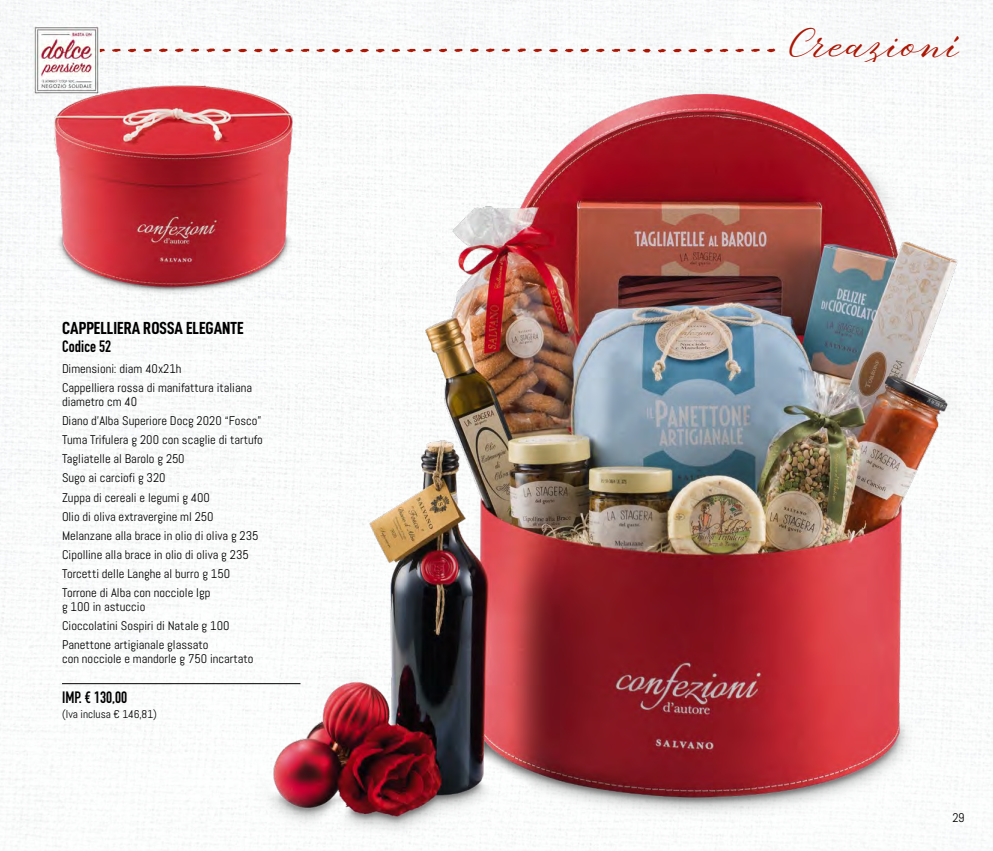
<style>
.page{position:relative;width:993px;height:851px;background:#fff}
.page>*{position:absolute;margin:0;border:0;box-sizing:border-box;transform-origin:0 0}
.t1{font:27.25px "Combinado Sc";color:#ab1705}
.t2{font:17.5px "D DIN Condensed Bold";color:#000}
.t3{font:16.25px "DIN Engschrift Std";color:#000}
.t4{font:12.5px/19px "Abel";color:#000}
.t5{font:11.25px "Abel";color:#000}
</style>
<div class="page">
<img style="left:0;top:0;width:992px;height:850px">
<img style="left:105px;top:48px;width:675px;height:8px">
<img style="left:252px;top:71px;width:718px;height:763px">
<img style="left:42px;top:76px;width:262px;height:224px">
<hr style="left:62px;top:683px;width:238px;height:1px;background:#000">
<img style="left:28px;top:20px;width:77px;height:78px">
<h2 class="t2" style="left:62px;top:318px;width:183px">CAPPELLIERA ROSSA ELEGANTE</h2>
<h3 class="t3" style="left:62px;top:337px;width:51px">Codice 52</h3>
<p class="t4" style="left:62px;top:359px;width:191px">Dimensioni: diam 40x21h<br>Cappelliera rossa di manifattura italiana</p>
<p class="t4" style="left:62px;top:392px;width:202px">diametro cm 40<br>Diano d’Alba Superiore Docg 2020 “Fosco”<br>Tuma Trifulera g 200 con scaglie di tartufo<br>Tagliatelle al Barolo g 250<br>Sugo ai carciofi g 320<br>Zuppa di cereali e legumi g 400<br>Olio di oliva extravergine ml 250<br>Melanzane alla brace in olio di oliva g 235<br>Cipolline alla brace in olio di oliva g 235<br>Torcetti delle Langhe al burro g 150<br>Torrone di Alba con nocciole Igp</p>
<p class="t4" style="left:62px;top:596px;width:169px">g 100 in astuccio<br>Cioccolatini Sospiri di Natale g 100<br>Panettone artigianale glassato</p>
<p class="t4" style="left:62px;top:648px;width:193px">con nocciole e mandorle g 750 incartato</p>
<h3 class="t3" style="left:62px;top:688px;width:67px">IMP. € 130,00</h3>
<p class="t5" style="left:62px;top:707px;width:96px">(Iva inclusa € 146,81)</p>
<h1 class="t1" style="left:788px;top:29px;width:172px">Creazioni</h1>
<p class="t4" style="left:952px;top:807px;width:14px">29</p>
</div>
